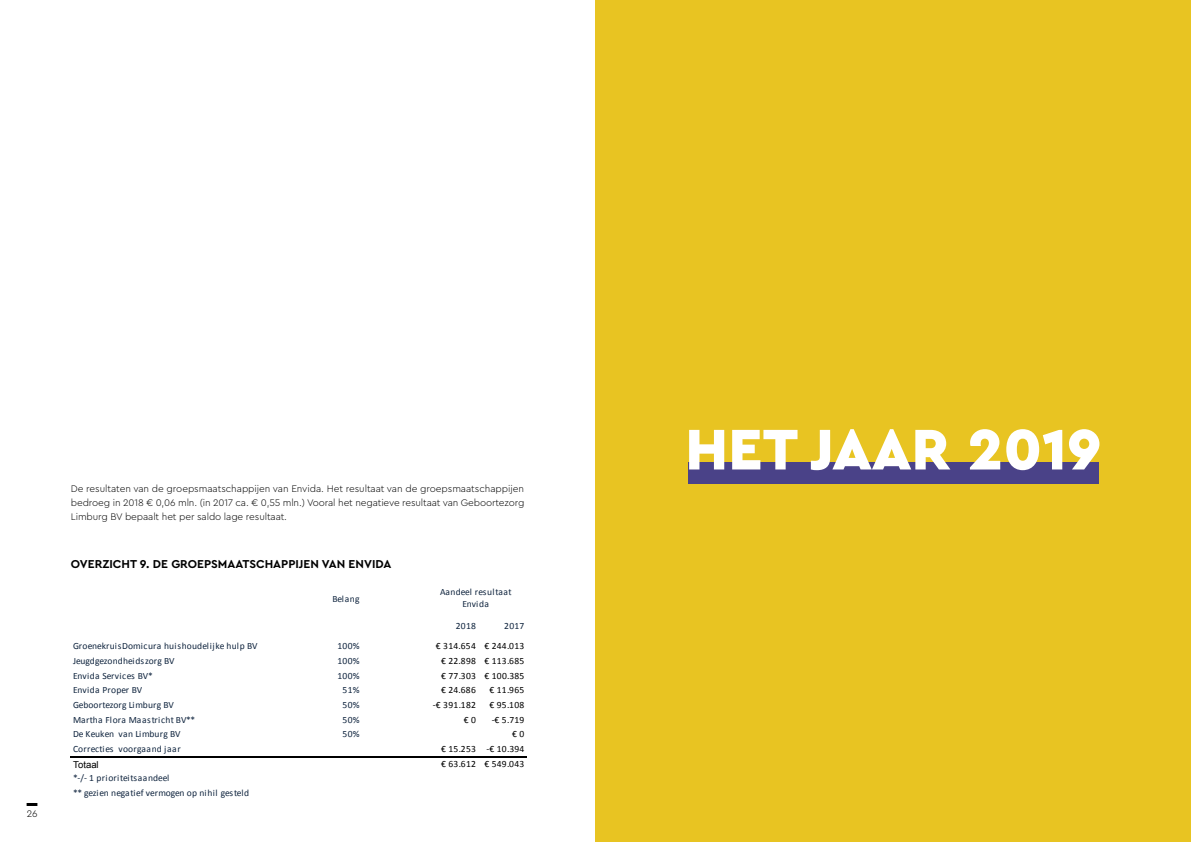
<style>
.page{position:relative;width:1191px;height:842px;background:#fff}
.page>*{position:absolute;margin:0;border:0;box-sizing:border-box;transform-origin:0 0}
.t1{font:900 60px "Cera Pro";color:#fff}
.t2{font:700 12px "Cera Pro";color:#000}
.t3{font:300 10px/14px "Cera Pro";letter-spacing:-.01em;color:#000;text-align:justify}
.t4{font:9.5px/14.7px "Calibri";letter-spacing:.015em;color:#0f243e}
.t5{font:9.5px "Calibri";letter-spacing:.03em;color:#000}
.t6{font:9.5px "Calibri";letter-spacing:.035em;color:#0f243e}
.t7{font:9.5px "Arial";letter-spacing:-.02em;color:#000}
</style>
<div class="page">
<svg style="left:27px;top:803px;width:10px;height:3px"></svg>
<hr style="left:71px;top:756px;width:456px;height:2px;background:#000">
<div style="left:595px;top:0;width:596px;height:842px;background:#e8c422"></div>
<div style="left:688px;top:463px;width:410px;height:21px;background:#4a4288"></div>
<p class="t3" style="left:27px;top:806px;width:12px">26</p>
<p class="t3" style="left:71px;top:481px;width:455px">De resultaten van de groepsmaatschappijen van Envida. Het resultaat van de groepsmaatschappijen bedroeg in 2018 € 0,06 mln. (in 2017 ca. € 0,55 mln.) Vooral het negatieve resultaat van Geboortezorg Limburg BV bepaalt het per saldo lage resultaat.</p>
<p class="t2" style="left:71px;top:556px;width:322px">OVERZICHT 9. DE GROEPSMAATSCHAPPIJEN VAN ENVIDA</p>
<p class="t4" style="left:332px;top:591px;width:29px">Belang</p>
<p class="t4" style="left:456px;top:618px;width:22px">2018</p>
<p class="t4" style="left:504px;top:618px;width:22px">2017</p>
<p class="t4" style="left:73px;top:638px;width:186px">GroenekruisDomicura huishoudelijke hulp BV</p>
<p class="t4" style="left:337px;top:638px;width:24px">100%</p>
<p class="t5" style="left:436px;top:640px;width:90px">€ 314.654 € 244.013</p>
<p class="t4" style="left:73px;top:653px;width:103px">Jeugdgezondheidszorg BV</p>
<p class="t4" style="left:337px;top:653px;width:24px">100%</p>
<p class="t5" style="left:441px;top:655px;width:85px">€ 22.898 € 113.685</p>
<p class="t4" style="left:73px;top:668px;width:81px">Envida Services BV*</p>
<p class="t4" style="left:337px;top:668px;width:24px">100%</p>
<p class="t5" style="left:441px;top:669px;width:85px">€ 77.303 € 100.385</p>
<p class="t4" style="left:73px;top:682px;width:71px">Envida Proper BV</p>
<p class="t4" style="left:342px;top:682px;width:19px">51%</p>
<p class="t5" style="left:441px;top:684px;width:36px">€ 24.686</p>
<p class="t5" style="left:489px;top:684px;width:36px">€ 11.965</p>
<p class="t4" style="left:73px;top:697px;width:102px">Geboortezorg Limburg BV</p>
<p class="t4" style="left:343px;top:697px;width:19px">50%</p>
<p class="t5" style="left:433px;top:699px;width:44px">-€ 391.182</p>
<p class="t5" style="left:489px;top:699px;width:36px">€ 95.108</p>
<p class="t6" style="left:73px;top:713px;width:124px">Martha Flora Maastricht BV**</p>
<p class="t4" style="left:343px;top:712px;width:19px">50%</p>
<p class="t5" style="left:464px;top:713px;width:14px">€ 0</p>
<p class="t5" style="left:492px;top:713px;width:34px">-€ 5.719</p>
<p class="t4" style="left:73px;top:726px;width:109px">De Keuken van Limburg BV</p>
<p class="t4" style="left:343px;top:726px;width:19px">50%</p>
<p class="t5" style="left:512px;top:727px;width:14px">€ 0</p>
<p class="t4" style="left:73px;top:741px;width:109px">Correcties voorgaand jaar</p>
<p class="t5" style="left:441px;top:743px;width:85px">€ 15.253 -€ 10.394</p>
<p class="t7" style="left:73px;top:758px;width:27px">Totaal</p>
<p class="t5" style="left:441px;top:757px;width:85px">€ 63.612 € 549.043</p>
<p class="t4" style="left:73px;top:770px;width:178px">*-/- 1 prioriteitsaandeel<br>** gezien negatief vermogen op nihil gesteld</p>
<p class="t4" style="left:440px;top:585px;width:73px;line-height:12.5px;text-align:center">Aandeel resultaat<br>Envida</p>
<h1 class="t1" style="left:685px;top:409px;width:417px">HET JAAR 2019</h1>
</div>
